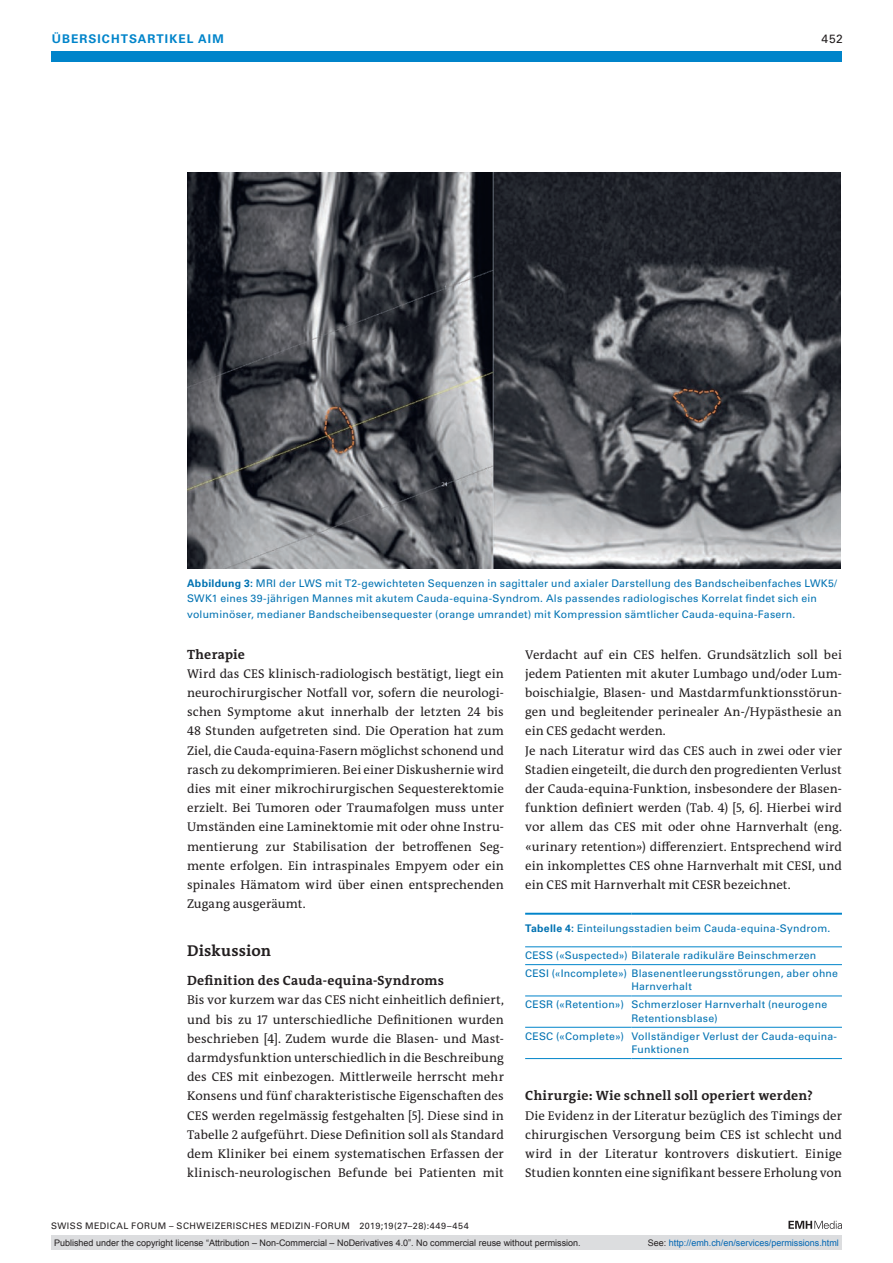
<style>
.page{position:relative;width:893px;height:1263px;background:#fff}
.page>*{position:absolute;margin:0;border:0;box-sizing:border-box;transform-origin:0 0}
.t1{font:700 15.75px "The Antiqua B W7";letter-spacing:.01em;color:#231f20}
.t2{font:700 13.5px "The Antiqua B W7";letter-spacing:.02em;color:#231f20}
.t3{font:12.75px/19.2px "The Antiqua B W5 Plain";letter-spacing:.005em;color:#231f20;text-align:justify}
.t4{font:700 12px "Univers LT Std";color:#0084ca}
.t5{font:12px "Univers LT Std";color:#231f20}
.t6{font:10.5px/17.9px "Univers LT Std";letter-spacing:.02em;color:#0072b2}
.t7{font:9px "Arial";color:#231f20}
.t8{font:9px "Univers LT Std";letter-spacing:.05em;color:#231f20}
.t9{font:9px "Arial";color:#0166b3}
.s1{font-weight:700}
.s2{color:#231f20}
</style>
<div class="page">
<div style="left:51px;top:51px;width:791px;height:11px;background:#0084ca"></div>
<svg style="left:788px;top:1221px;width:54px;height:8px"></svg>
<hr style="left:631px;top:996px;width:211px;height:1px;background:#0084ca">
<hr style="left:631px;top:1027px;width:211px;height:1px;background:#0084ca">
<hr style="left:525px;top:1058px;width:106px;height:1px;background:#0084ca">
<hr style="left:631px;top:1058px;width:211px;height:1px;background:#0084ca">
<hr style="left:525px;top:1027px;width:106px;height:1px;background:#0084ca">
<hr style="left:525px;top:996px;width:106px;height:1px;background:#0084ca">
<hr style="left:525px;top:964px;width:106px;height:1px;background:#0084ca">
<hr style="left:631px;top:964px;width:211px;height:1px;background:#0084ca">
<hr style="left:631px;top:946px;width:211px;height:1px;background:#0084ca">
<hr style="left:525px;top:946px;width:106px;height:1px;background:#0084ca">
<hr style="left:525px;top:913px;width:106px;height:2px;background:#0084ca">
<hr style="left:631px;top:913px;width:211px;height:2px;background:#0084ca">
<img style="left:187px;top:172px;width:654px;height:396px">
<div style="left:51px;top:1235px;width:791px;height:15px;background:#dcdddf"></div>
<p class="t4" style="left:52px;top:31px;width:20px">ÜBERSICHTSARTIKEL</p>
<p class="t4" style="left:198px;top:31px;width:27px">AIM</p>
<p class="t5" style="left:821px;top:31px;width:23px">452</p>
<p class="t6" style="left:187px;top:575px;width:652px;line-height:15.8px"><span class="s1">ABBILDUNG 3:</span> MRI der LWS mit T2-gewichteten Sequenzen in sagittaler und axialer Darstellung des Bandscheibenfaches LWK5/<br>SWK1 eines 39-jährigen Mannes mit akutem Cauda-equina-Syndrom. Als passendes radiologisches Korrelat findet sich ein voluminöser, medianer Bandscheibensequester (orange umrandet) mit Kompression sämtlicher Cauda-equina-Fasern.</p>
<p class="t2" style="left:187px;top:645px;width:59px">Therapie</p>
<p class="t3" style="left:187px;top:664px;width:318px">Wird das CES klinisch-radiologisch bestätigt, liegt ein neurochirurgischer Notfall vor, sofern die neurologi&shy;schen Symptome akut innerhalb der letzten 24 bis 48 Stunden aufgetreten sind. Die Operation hat zum Ziel, die Cauda-equina-Fasern möglichst schonend und rasch zu dekomprimieren. Bei einer Diskushernie wird dies mit einer mikrochirurgischen Sequesterektomie erzielt. Bei Tumoren oder Traumafolgen muss unter Umständen eine Laminektomie mit oder ohne Instru&shy;mentierung zur Stabilisation der betroffenen Seg&shy;mente erfolgen. Ein intraspinales Empyem oder ein spinales Hämatom wird über einen entsprechenden Zugang ausgeräumt.</p>
<p class="t1" style="left:187px;top:941px;width:86px">Diskussion</p>
<p class="t2" style="left:187px;top:972px;width:259px">Definition des Cauda-equina-Syndroms</p>
<p class="t3" style="left:187px;top:990px;width:318px">Bis vor kurzem war das CES nicht einheitlich definiert, und bis zu 17 unterschiedliche Definitionen wurden beschrieben [4]. Zudem wurde die Blasen- und Mast&shy;darmdysfunktion unterschiedlich in die Beschreibung des CES mit einbezogen. Mittlerweile herrscht mehr Konsens und fünf charakteristische Eigenschaften des CES werden regelmässig festgehalten [5]. Diese sind in Tabelle 2 aufgeführt. Diese Definition soll als Standard dem Kliniker bei einem systematischen Erfassen der klinisch-neurologischen Befunde bei Patienten mit</p>
<p class="t8" style="left:51px;top:1220px;width:419px">SWISS MEDICAL FORUM – SCHWEIZERISCHES MEDIZIN-FORUM 2019;19(27–28):449–454</p>
<p class="t3" style="left:525px;top:645px;width:318px;text-align:left">Verdacht auf ein CES helfen. Grundsätzlich soll bei jedem Patienten mit akuter Lumbago und/oder Lum&shy;boischialgie, Blasen- und Mastdarmfunktionsstörun&shy;gen und begleitender perinealer An-/Hypästhesie an ein CES gedacht werden.<br>Je nach Literatur wird das CES auch in zwei oder vier Stadien eingeteilt, die durch den progredienten Verlust der Cauda-equina-Funktion, insbesondere der Blasen&shy;funktion definiert werden (Tab. 4) [5, 6]. Hierbei wird vor allem das CES mit oder ohne Harnverhalt (eng. «urinary retention») differenziert. Entsprechend wird ein inkomplettes CES ohne Harnverhalt mit CESI, und ein CES mit Harnverhalt mit CESR bezeichnet.</p>
<p class="t6" style="left:525px;top:919px;width:307px"><span class="s1">TABELLE 4:</span> Einteilungsstadien beim Cauda-equina-Syndrom.</p>
<p class="t6" style="left:525px;top:946px;width:314px">CESS («Suspected») Bilaterale radikuläre Beinschmerzen<br>CESI («Incomplete») Blasenentleerungsstörungen, aber ohne</p>
<p class="t6" style="left:525px;top:978px;width:304px;text-indent:106px">Harnverhalt<br>CESR («Retention») Schmerzloser Harnverhalt (neurogene</p>
<p class="t6" style="left:525px;top:1009px;width:313px;text-indent:106px">Retentionsblase)<br>CESC («Complete») Vollständiger Verlust der Cauda-equina-</p>
<p class="t6" style="left:631px;top:1040px;width:59px">Funktionen</p>
<p class="t2" style="left:525px;top:1087px;width:289px">Chirurgie: Wie schnell soll operiert werden?</p>
<p class="t3" style="left:525px;top:1106px;width:318px">Die Evidenz in der Literatur bezüglich des Timings der chirurgischen Versorgung beim CES ist schlecht und wird in der Literatur kontrovers diskutiert. Einige Studien konnten eine signifikant bessere Erholung von</p>
<p class="t7" style="left:54px;top:1237px;width:528px">Published under the copyright license “Attribution – Non-Commercial – NoDerivatives 4.0”. No commercial reuse without permission.</p>
<p class="t9" style="left:648px;top:1237px;width:193px"><span class="s2">See:</span> http://emh.ch/en/services/permissions.html</p>
</div>
